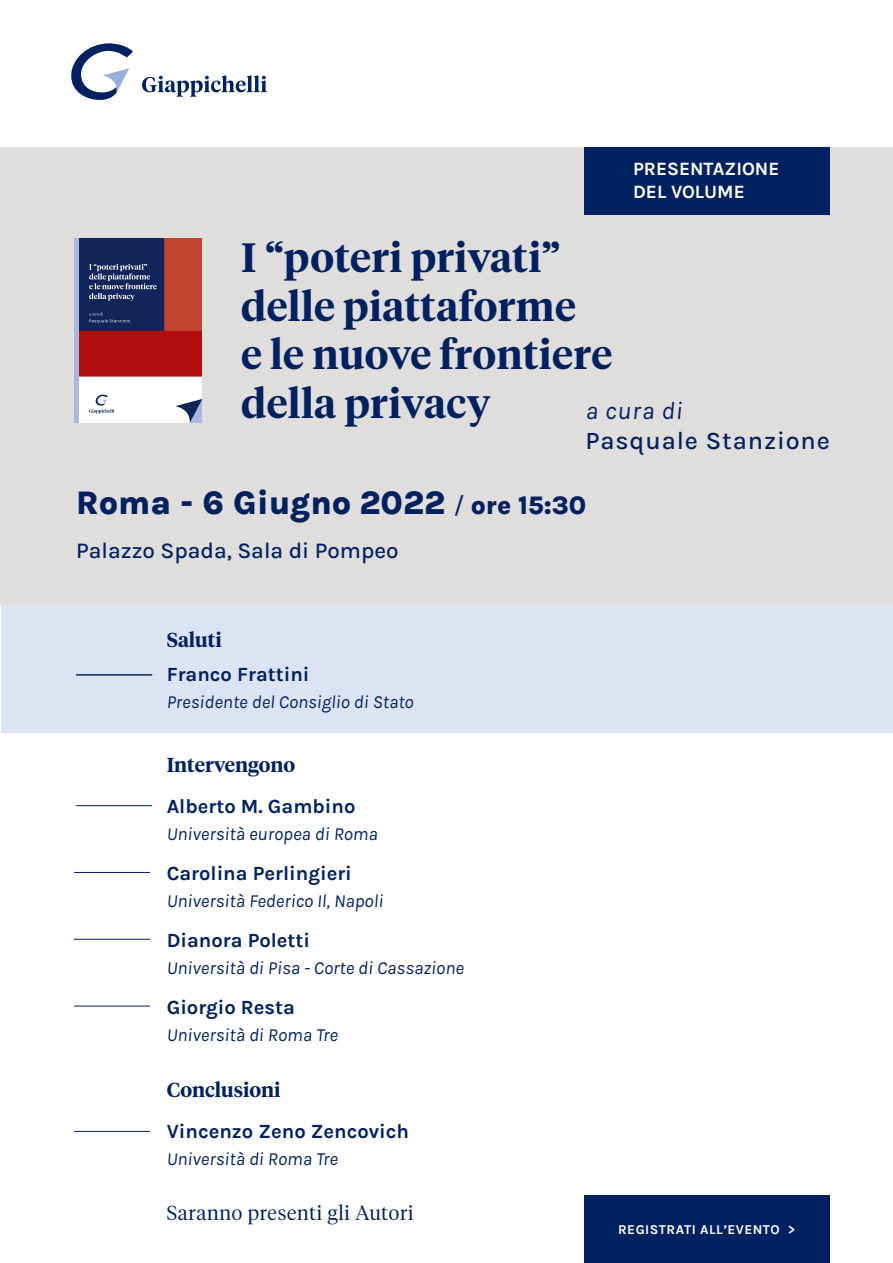
<style>
.page{position:relative;width:893px;height:1263px;background:#fff}
.page>*{position:absolute;margin:0;border:0;box-sizing:border-box;transform-origin:0 0}
.t1{font:600 40.8px/48.9px "Tiempos Headline";letter-spacing:.01em;color:#002160}
.t2{font:800 33.45px "Karla";color:#002160}
.t3{font:500 25.05px "Karla";letter-spacing:.035em;color:#002160}
.t4{font:italic 25.05px "Karla";letter-spacing:.035em;color:#002160}
.t5{font:500 22.5px "Karla";color:#002160}
.t6{font:700 20.1px "Karla";color:#002160}
.t7{font:600 20.1px "Tiempos Headline";color:#002160}
.t8{font:300 20.1px "Tiempos Headline";letter-spacing:.035em;color:#002160}
.t9{font:700 18.9px/22.6px "Karla";color:#fff}
.t10{font:italic 18.45px "Karla";color:#002160}
.t11{font:700 13.5px "Karla";letter-spacing:.035em;color:#fff}
.s1{font-weight:400;font-size:25.95px}
.s2{font-size:25.95px}
</style>
<div class="page">
<div style="left:584px;top:1195px;width:245px;height:67px;background:#002160"></div>
<div style="left:1px;top:605px;width:892px;height:127px;background:#dce4f3"></div>
<div style="left:0;top:147px;width:893px;height:458px;background:#e0dddd"></div>
<div style="left:584px;top:147px;width:245px;height:67px;background:#002160"></div>
<svg style="left:142px;top:75px;width:125px;height:22px"></svg>
<svg style="left:71px;top:43px;width:62px;height:57px"></svg>
<hr style="left:76px;top:674px;width:76px;height:1px;background:#002160">
<hr style="left:76px;top:805px;width:76px;height:1px;background:#002160">
<hr style="left:74px;top:872px;width:76px;height:1px;background:#002160">
<hr style="left:74px;top:939px;width:76px;height:1px;background:#002160">
<hr style="left:74px;top:1006px;width:76px;height:1px;background:#002160">
<hr style="left:74px;top:1131px;width:76px;height:1px;background:#002160">
<img style="left:74px;top:238px;width:128px;height:185px">
<p class="t9" style="left:633px;top:157px;width:148px">PRESENTAZIONE<br>DEL VOLUME</p>
<h1 class="t1" style="left:241px;top:231px;width:373px">I “poteri privati” delle piattaforme<br>e le nuove frontiere della privacy</h1>
<h3 class="t4" style="left:585px;top:394px;width:99px">a cura di</h3>
<h3 class="t3" style="left:585px;top:424px;width:246px">Pasquale Stanzione</h3>
<h2 class="t2" style="left:76px;top:481px;width:512px">Roma - 6 Giugno 2022 <span class="s1">/</span> <span class="s2">ore 15:30</span></h2>
<p class="t5" style="left:76px;top:536px;width:324px">Palazzo Spada, Sala di Pompeo</p>
<p class="t7" style="left:167px;top:626px;width:57px">Saluti</p>
<p class="t6" style="left:167px;top:661px;width:144px">Franco Frattini</p>
<p class="t10" style="left:167px;top:690px;width:248px">Presidente del Consiglio di Stato</p>
<p class="t7" style="left:167px;top:751px;width:130px">Intervengono</p>
<p class="t6" style="left:167px;top:793px;width:190px">Alberto M. Gambino</p>
<p class="t10" style="left:167px;top:821px;width:213px">Università europea di Roma</p>
<p class="t6" style="left:167px;top:860px;width:187px">Carolina Perlingieri</p>
<p class="t10" style="left:167px;top:889px;width:218px">Università Federico Il, Napoli</p>
<p class="t6" style="left:167px;top:927px;width:145px">Dianora Poletti</p>
<p class="t10" style="left:167px;top:956px;width:299px">Università di Pisa - Corte di Cassazione</p>
<p class="t6" style="left:167px;top:994px;width:130px">Giorgio Resta</p>
<p class="t10" style="left:167px;top:1023px;width:173px">Università di Roma Tre</p>
<p class="t7" style="left:167px;top:1076px;width:115px">Conclusioni</p>
<p class="t6" style="left:167px;top:1118px;width:244px">Vincenzo Zeno Zencovich</p>
<p class="t10" style="left:167px;top:1146px;width:173px">Università di Roma Tre</p>
<p class="t8" style="left:167px;top:1200px;width:248px">Saranno presenti gli Autori</p>
<p class="t11" style="left:618px;top:1221px;width:178px">REGISTRATI ALL’EVENTO &gt;</p>
</div>
